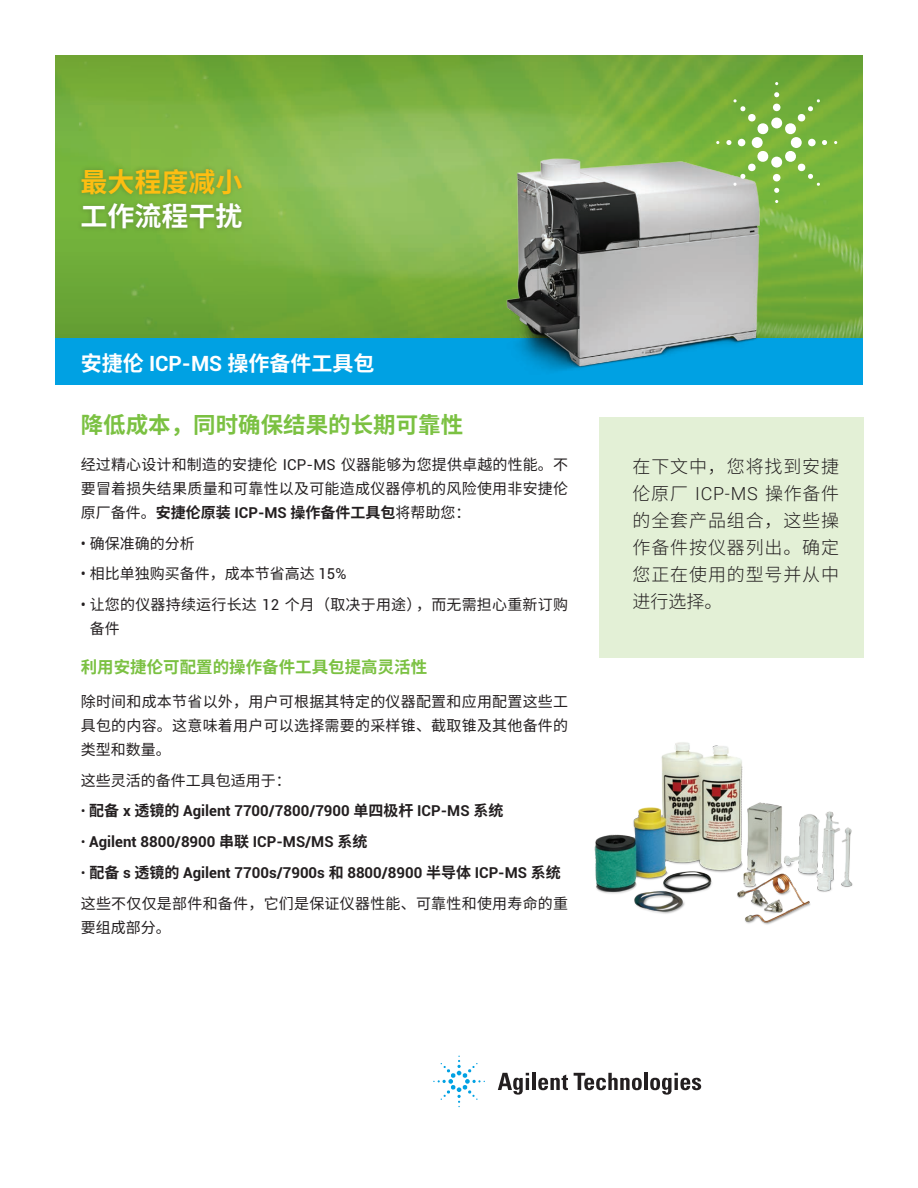
<style>
.page{position:relative;width:918px;height:1188px;background:#fff}
.page>*{position:absolute;margin:0;border:0;box-sizing:border-box;transform-origin:0 0}
.t1{font:700 27px "Noto Sans CJ Ksc";color:#fdbe12}
.t2{font:700 27px "Noto Sans CJ Ksc";color:#fff}
.t3{font:700 22.5px "Noto Sans CJ Ksc";color:#7bc142}
.t4{font:700 21px "Noto Sans CJ Ksc";color:#fff}
.t5{font:300 18px/27px "Noto Sans CJ Ksc";letter-spacing:.045em;color:#231f20;text-align:justify}
.t6{font:700 16.5px "Noto Sans CJ Ksc";color:#7bc142}
.t7{font:15px/24px "Noto Sans CJ Ksc";letter-spacing:.015em;color:#231f20;text-align:justify}
.t8{font:700 15px "Roboto";color:#231f20}
.s1{font-family:"Roboto"}
.s2{font-weight:700}
.s3{font-family:"Roboto";font-weight:700}
.s4{font-weight:300}
.s5{font-family:"Noto Sans CJ Ksc"}
</style>
<div class="page">
<img style="left:55px;top:55px;width:808px;height:284px">
<img style="left:396px;top:125px;width:467px;height:214px">
<div style="left:600px;top:417px;width:264px;height:241px;background:#e3f0d6"></div>
<div style="left:77px;top:164px;width:170px;height:70px;background:#231f20;opacity:.25"></div>
<img style="left:594px;top:742px;width:259px;height:183px">
<div style="left:55px;top:339px;width:808px;height:46px;background:#00a1e3"></div>
<img style="left:453px;top:118px;width:331px;height:253px">
<div style="left:771px;top:118px;width:11px;height:10px;background:#fff;border-radius:50%"></div>
<div style="left:773px;top:104px;width:7px;height:7px;background:#fff;border-radius:50%"></div>
<div style="left:771px;top:157px;width:11px;height:11px;background:#fff;border-radius:50%"></div>
<div style="left:773px;top:174px;width:7px;height:7px;background:#fff;border-radius:50%"></div>
<svg style="left:785px;top:99px;width:42px;height:87px;background:#89bd54"></svg>
<svg style="left:726px;top:92px;width:53px;height:101px;background:#91bf61"></svg>
<svg style="left:498px;top:1073px;width:31px;height:22px"></svg>
<hr style="left:532px;top:1073px;width:4px;height:17px;background:#231f20">
<svg style="left:538px;top:1075px;width:30px;height:15px"></svg>
<svg style="left:574px;top:1073px;width:68px;height:17px"></svg>
<hr style="left:644px;top:1073px;width:4px;height:17px;background:#231f20">
<svg style="left:650px;top:1073px;width:51px;height:22px"></svg>
<svg style="left:433px;top:1056px;width:52px;height:51px"></svg>
<h1 class="t1" style="left:80px;top:167px;width:164px">最大程度减小</h1>
<h1 class="t2" style="left:80px;top:201px;width:164px">工作流程干扰</h1>
<h3 class="t4" style="left:81px;top:351px;width:295px">安捷伦 <span class="s1">ICP-MS</span> 操作备件工具包</h3>
<h2 class="t3" style="left:81px;top:412px;width:384px">降低成本，同时确保结果的长期可靠性</h2>
<p class="t7" style="left:81px;top:453px;width:489px">经过精心设计和制造的安捷伦 <span class="s1">ICP-MS</span> 仪器能够为您提供卓越的性能。不要冒着损失结果质量和可靠性以及可能造成仪器停机的风险使用非安捷伦原厂备件。<span class="s2">安捷伦原装</span> <span class="s3">ICP-MS</span> <span class="s2">操作备件工具包</span>将帮助您：</p>
<p class="t7" style="left:81px;top:531px;width:116px"><span class="s1">•</span> 确保准确的分析</p>
<p class="t7" style="left:81px;top:562px;width:267px"><span class="s1">•</span> 相比单独购买备件，成本节省高达 <span class="s1">15%</span></p>
<p class="t7" style="left:90px;top:593px;width:480px;text-indent:-9px"><span class="s1">•</span> 让您的仪器持续运行长达 <span class="s1">12</span> 个月（取决于用途），而无需担心重新订购备件</p>
<p class="t6" style="left:81px;top:658px;width:348px">利用安捷伦可配置的操作备件工具包提高灵活性</p>
<p class="t7" style="left:81px;top:690px;width:489px">除时间和成本节省以外，用户可根据其特定的仪器配置和应用配置这些工具包的内容。这意味着用户可以选择需要的采样锥、截取锥及其他备件的类型和数量。</p>
<p class="t7" style="left:81px;top:768px;width:212px">这些灵活的备件工具包适用于：</p>
<p class="t8" style="left:81px;top:800px;width:424px"><span class="s4">•</span> <span class="s5">配备</span> x <span class="s5">透镜的</span> Agilent 7700/7800/7900 <span class="s5">单四极杆</span> ICP-MS <span class="s5">系统</span></p>
<p class="t8" style="left:81px;top:831px;width:288px"><span class="s4">•</span> Agilent 8800/8900 <span class="s5">串联</span> ICP-MS/MS <span class="s5">系统</span></p>
<p class="t8" style="left:81px;top:862px;width:482px"><span class="s4">•</span> <span class="s5">配备</span> s <span class="s5">透镜的</span> Agilent 7700s/7900s <span class="s5">和</span> 8800/8900 <span class="s5">半导体</span> ICP-MS <span class="s5">系统</span></p>
<p class="t7" style="left:81px;top:891px;width:489px">这些不仅仅是部件和备件，它们是保证仪器性能、可靠性和使用寿命的重要组成部分。</p>
<p class="t5" style="left:633px;top:454px;width:208px">在下文中，您将找到安捷伦原厂 <span class="s1">ICP-MS</span> 操作备件的全套产品组合，这些操作备件按仪器列出。确定您正在使用的型号并从中进行选择。</p>
</div>
